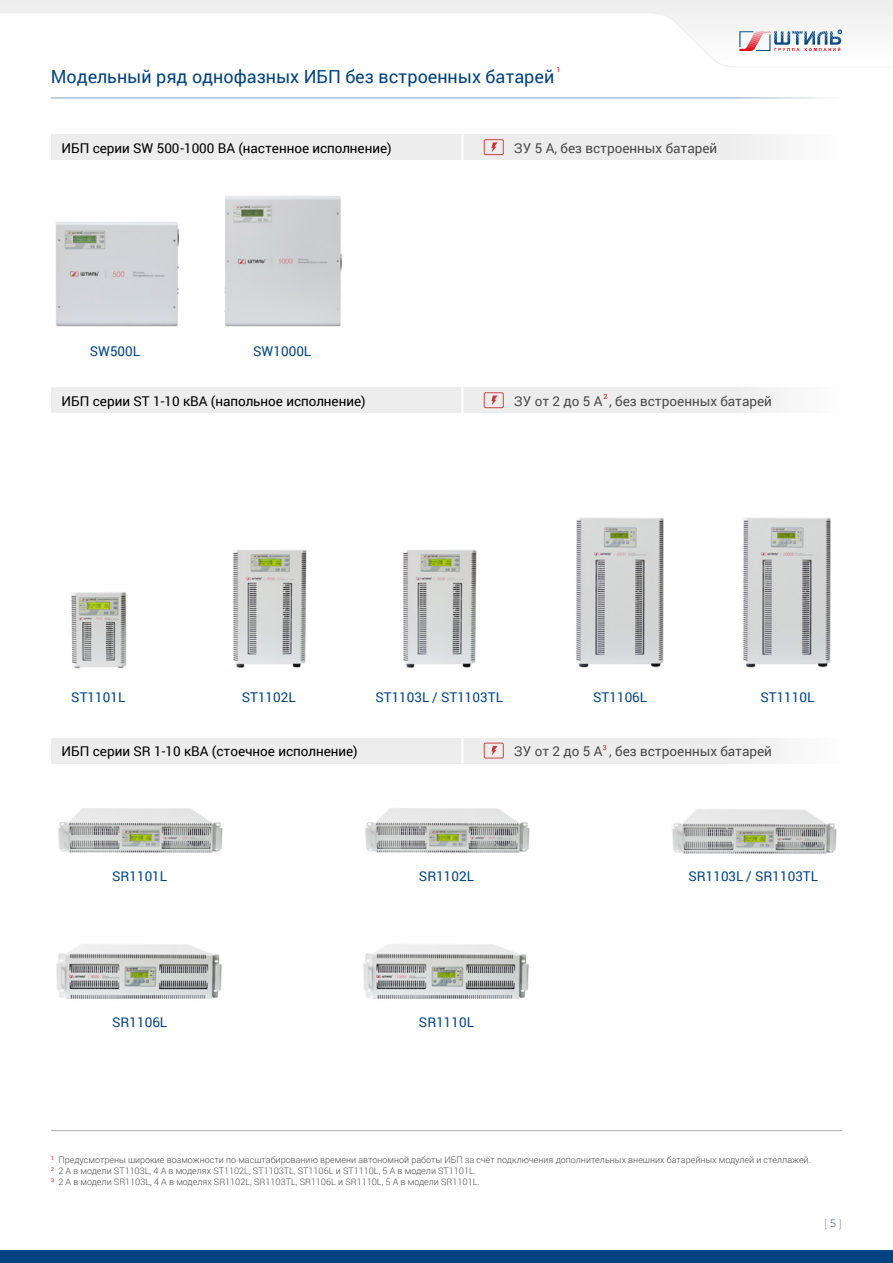
<style>
.page{position:relative;width:893px;height:1263px;background:#fff}
.page>*{position:absolute;margin:0;border:0;box-sizing:border-box;transform-origin:0 0}
.t1{font:18px "Roboto";color:#004380}
.t2{font:13.5px "Roboto";color:#000}
.t3{font:13.5px "Roboto";color:#004380}
.t4{font:13.5px "Roboto";color:#4a4a49}
.t5{font:300 10.5px "Montserrat";color:#878787}
.t6{font:300 9px/10.8px "Roboto";color:#4a4a49}
.t7{font:7.05px "Roboto";color:#e30613}
.s1{color:#004380}
</style>
<div class="page">
<svg style="left:0;top:0;width:893px;height:67px"></svg>
<div style="left:0;top:1250px;width:893px;height:13px;background:#004380"></div>
<svg style="left:739px;top:30px;width:103px;height:21px"></svg>
<img style="left:55px;top:222px;width:124px;height:105px">
<img style="left:224px;top:196px;width:119px;height:131px">
<img style="left:71px;top:592px;width:56px;height:77px">
<img style="left:232px;top:549px;width:75px;height:119px">
<img style="left:402px;top:549px;width:75px;height:119px">
<img style="left:576px;top:517px;width:88px;height:151px">
<img style="left:743px;top:517px;width:88px;height:151px">
<div style="left:51px;top:134px;width:791px;height:26px;background:#ededed"></div>
<div style="left:51px;top:387px;width:791px;height:26px;background:#ededed"></div>
<div style="left:51px;top:738px;width:791px;height:25px;background:#ededed"></div>
<img style="left:672px;top:809px;width:165px;height:45px">
<img style="left:58px;top:808px;width:165px;height:45px">
<img style="left:365px;top:808px;width:165px;height:45px">
<img style="left:56px;top:944px;width:166px;height:55px">
<img style="left:363px;top:944px;width:166px;height:55px">
<hr style="left:461px;top:134px;width:3px;height:26px;background:#fff">
<svg style="left:484px;top:139px;width:20px;height:16px"></svg>
<hr style="left:461px;top:387px;width:3px;height:26px;background:#fff">
<svg style="left:484px;top:392px;width:20px;height:16px"></svg>
<hr style="left:461px;top:738px;width:3px;height:25px;background:#fff">
<svg style="left:484px;top:743px;width:20px;height:15px"></svg>
<hr style="left:51px;top:97px;width:791px;height:2px;background:#004380">
<hr style="left:51px;top:1130px;width:791px;height:1px;background:#adadad">
<p class="t7" style="left:557px;top:65px;width:5px">1</p>
<h1 class="t1" style="left:51px;top:64px;width:505px">Модельный ряд однофазных ИБП без встроенных батарей</h1>
<h2 class="t2" style="left:62px;top:138px;width:332px">ИБП cерии SW 500-1000 ВА (настенное исполнение)</h2>
<h2 class="t3" style="left:90px;top:342px;width:52px">SW500L</h2>
<h2 class="t3" style="left:253px;top:342px;width:60px">SW1000L</h2>
<h2 class="t2" style="left:62px;top:391px;width:306px">ИБП серии ST 1-10 кВА (напольное исполнение)</h2>
<h2 class="t4" style="left:514px;top:138px;width:205px">ЗУ 5 А, без встроенных батарей</h2>
<p class="t7" style="left:604px;top:392px;width:5px">2</p>
<h2 class="t4" style="left:514px;top:391px;width:259px">ЗУ от 2 до 5 А , без встроенных батарей</h2>
<h2 class="t3" style="left:71px;top:688px;width:56px">ST1101L</h2>
<h2 class="t3" style="left:242px;top:688px;width:56px">ST1102L</h2>
<h2 class="t3" style="left:375px;top:688px;width:129px">ST1103L / ST1103TL</h2>
<h2 class="t3" style="left:593px;top:688px;width:56px">ST1106L</h2>
<h2 class="t3" style="left:760px;top:688px;width:56px">ST1110L</h2>
<h2 class="t2" style="left:62px;top:742px;width:298px">ИБП серии SR 1-10 кВА (cтоечное исполнение)</h2>
<p class="t7" style="left:603px;top:742px;width:5px">3</p>
<h2 class="t4" style="left:514px;top:742px;width:259px">ЗУ от 2 до 5 А , без встроенных батарей</h2>
<h2 class="t3" style="left:112px;top:867px;width:57px">SR1101L</h2>
<h2 class="t3" style="left:419px;top:867px;width:57px">SR1102L</h2>
<h2 class="t3" style="left:688px;top:867px;width:131px">SR1103L / SR1103TL</h2>
<h2 class="t3" style="left:112px;top:1013px;width:57px">SR1106L</h2>
<h2 class="t3" style="left:419px;top:1013px;width:57px">SR1110L</h2>
<p class="t6" style="left:51px;top:1154px;width:761px"><sup>1</sup> Предусмотрены широкие возможности по масштабированию времени автономной работы ИБП за счёт подключения дополнительных внешних батарейных модулей и стеллажей.<br><sup>2</sup> 2 А в модели ST1103L, 4 А в моделях ST1102L, ST1103TL, ST1106L и ST1110L, 5 А в модели ST1101L.<br><sup>3</sup> 2 А в модели SR1103L, 4 А в моделях SR1102L, SR1103TL, SR1106L и SR1110L, 5 А в модели SR1101L.</p>
<p class="t5" style="left:824px;top:1216px;width:19px">[<span class="s1">5</span>]</p>
</div>
